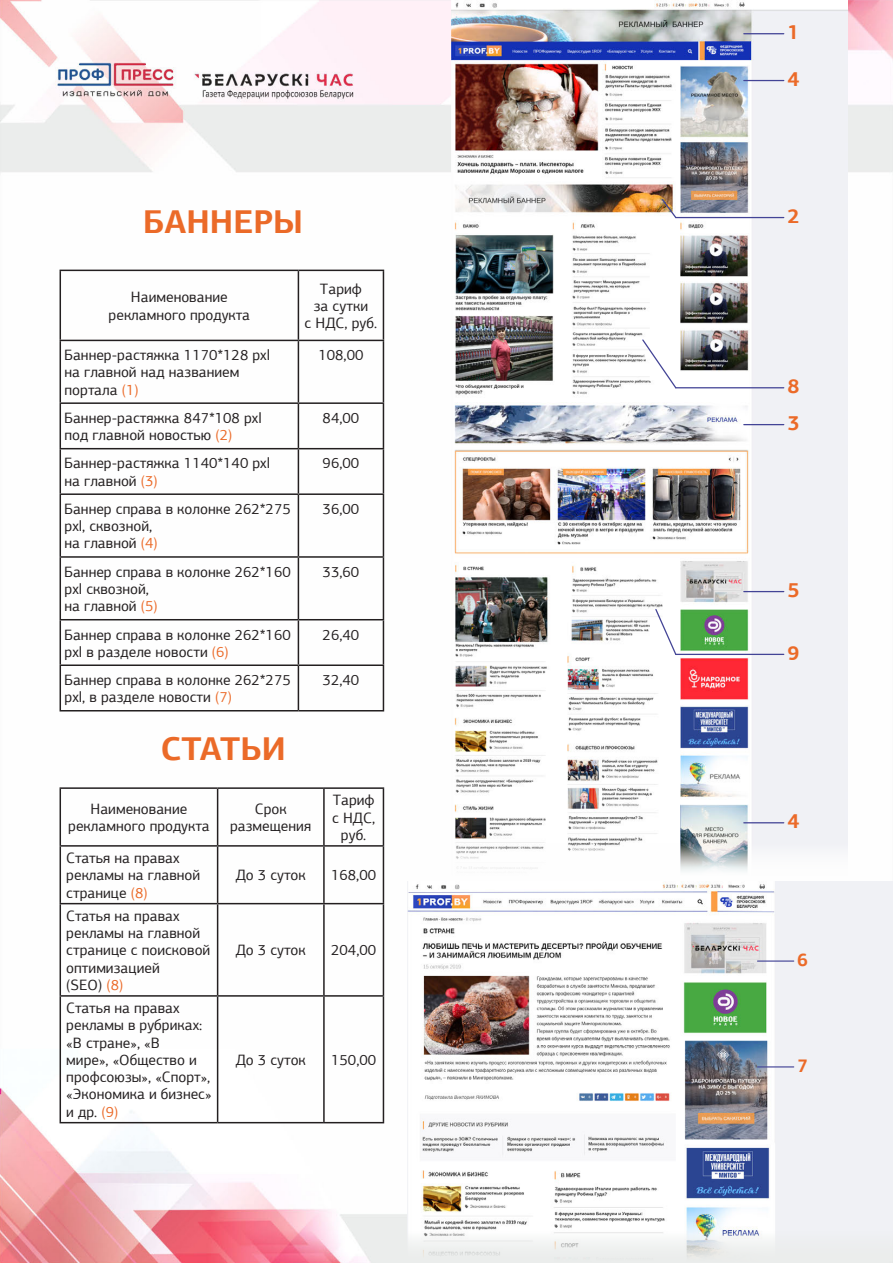
<style>
.page{position:relative;width:893px;height:1263px;background:#fff}
.page>*{position:absolute;margin:0;border:0;box-sizing:border-box;transform-origin:0 0}
.t1{font:700 33px "PF Agora Sans Pro";color:#eb6a28}
.t2{font:700 20.55px "PF Agora Sans Pro";color:#eb6a28}
.t3{font:700 18.6px "PF Agora Sans Pro";color:#eb6a28}
.t4{font:15px/17.2px "PF Agora Sans Pro";color:#231f20}
.s1{color:#eb6a28}
</style>
<div class="page">
<img style="left:0;top:0;width:893px;height:1263px">
<hr style="left:60px;top:270px;width:238px;height:1px;background:#231f20">
<hr style="left:60px;top:271px;width:1px;height:69px;background:#231f20">
<hr style="left:298px;top:270px;width:86px;height:1px;background:#231f20">
<hr style="left:298px;top:271px;width:1px;height:69px;background:#231f20">
<hr style="left:383px;top:271px;width:1px;height:69px;background:#231f20">
<hr style="left:60px;top:340px;width:238px;height:1px;background:#231f20">
<hr style="left:60px;top:341px;width:1px;height:61px;background:#231f20">
<hr style="left:298px;top:340px;width:86px;height:1px;background:#231f20">
<hr style="left:298px;top:341px;width:1px;height:61px;background:#231f20">
<hr style="left:383px;top:341px;width:1px;height:61px;background:#231f20">
<hr style="left:60px;top:402px;width:238px;height:2px;background:#231f20">
<hr style="left:60px;top:404px;width:1px;height:44px;background:#231f20">
<hr style="left:298px;top:402px;width:86px;height:2px;background:#231f20">
<hr style="left:298px;top:404px;width:1px;height:44px;background:#231f20">
<hr style="left:383px;top:404px;width:1px;height:44px;background:#231f20">
<hr style="left:60px;top:448px;width:238px;height:1px;background:#231f20">
<hr style="left:60px;top:449px;width:1px;height:44px;background:#231f20">
<hr style="left:298px;top:448px;width:86px;height:1px;background:#231f20">
<hr style="left:298px;top:449px;width:1px;height:44px;background:#231f20">
<hr style="left:383px;top:449px;width:1px;height:44px;background:#231f20">
<hr style="left:60px;top:493px;width:238px;height:2px;background:#231f20">
<hr style="left:60px;top:495px;width:1px;height:61px;background:#231f20">
<hr style="left:298px;top:493px;width:86px;height:2px;background:#231f20">
<hr style="left:298px;top:495px;width:1px;height:61px;background:#231f20">
<hr style="left:383px;top:495px;width:1px;height:61px;background:#231f20">
<hr style="left:60px;top:556px;width:238px;height:2px;background:#231f20">
<hr style="left:60px;top:558px;width:1px;height:61px;background:#231f20">
<hr style="left:298px;top:556px;width:86px;height:2px;background:#231f20">
<hr style="left:298px;top:558px;width:1px;height:61px;background:#231f20">
<hr style="left:383px;top:558px;width:1px;height:61px;background:#231f20">
<hr style="left:60px;top:619px;width:238px;height:1px;background:#231f20">
<hr style="left:60px;top:620px;width:1px;height:44px;background:#231f20">
<hr style="left:298px;top:619px;width:86px;height:1px;background:#231f20">
<hr style="left:298px;top:620px;width:1px;height:44px;background:#231f20">
<hr style="left:383px;top:620px;width:1px;height:44px;background:#231f20">
<hr style="left:60px;top:664px;width:238px;height:2px;background:#231f20">
<hr style="left:60px;top:666px;width:1px;height:44px;background:#231f20">
<hr style="left:298px;top:664px;width:86px;height:2px;background:#231f20">
<hr style="left:298px;top:666px;width:1px;height:44px;background:#231f20">
<hr style="left:383px;top:666px;width:1px;height:44px;background:#231f20">
<hr style="left:60px;top:710px;width:238px;height:1px;background:#231f20">
<hr style="left:298px;top:710px;width:86px;height:1px;background:#231f20">
<hr style="left:60px;top:787px;width:158px;height:2px;background:#231f20">
<hr style="left:60px;top:789px;width:1px;height:56px;background:#231f20">
<hr style="left:218px;top:787px;width:106px;height:2px;background:#231f20">
<hr style="left:217px;top:789px;width:1px;height:56px;background:#231f20">
<hr style="left:324px;top:787px;width:60px;height:2px;background:#231f20">
<hr style="left:323px;top:789px;width:2px;height:56px;background:#231f20">
<hr style="left:383px;top:789px;width:1px;height:56px;background:#231f20">
<hr style="left:60px;top:845px;width:158px;height:2px;background:#231f20">
<hr style="left:60px;top:847px;width:1px;height:56px;background:#231f20">
<hr style="left:218px;top:845px;width:106px;height:2px;background:#231f20">
<hr style="left:217px;top:847px;width:1px;height:56px;background:#231f20">
<hr style="left:324px;top:845px;width:60px;height:2px;background:#231f20">
<hr style="left:323px;top:847px;width:2px;height:56px;background:#231f20">
<hr style="left:383px;top:847px;width:1px;height:56px;background:#231f20">
<hr style="left:60px;top:903px;width:158px;height:1px;background:#231f20">
<hr style="left:60px;top:904px;width:1px;height:91px;background:#231f20">
<hr style="left:218px;top:903px;width:106px;height:1px;background:#231f20">
<hr style="left:217px;top:904px;width:1px;height:91px;background:#231f20">
<hr style="left:324px;top:903px;width:60px;height:1px;background:#231f20">
<hr style="left:323px;top:904px;width:2px;height:91px;background:#231f20">
<hr style="left:383px;top:904px;width:1px;height:91px;background:#231f20">
<hr style="left:60px;top:995px;width:158px;height:2px;background:#231f20">
<hr style="left:60px;top:997px;width:1px;height:125px;background:#231f20">
<hr style="left:218px;top:995px;width:106px;height:2px;background:#231f20">
<hr style="left:217px;top:997px;width:1px;height:125px;background:#231f20">
<hr style="left:324px;top:995px;width:60px;height:2px;background:#231f20">
<hr style="left:323px;top:997px;width:2px;height:125px;background:#231f20">
<hr style="left:383px;top:997px;width:1px;height:125px;background:#231f20">
<hr style="left:60px;top:1122px;width:158px;height:1px;background:#231f20">
<hr style="left:218px;top:1122px;width:106px;height:1px;background:#231f20">
<hr style="left:324px;top:1122px;width:60px;height:1px;background:#231f20">
<img style="left:452px;top:0;width:395px;height:878px">
<hr style="left:744px;top:33px;width:40px;height:1px;background:#434496">
<hr style="left:676px;top:217px;width:108px;height:1px;background:#434496">
<svg style="left:661px;top:198px;width:17px;height:21px"></svg>
<hr style="left:744px;top:424px;width:40px;height:1px;background:#434496">
<hr style="left:744px;top:80px;width:40px;height:1px;background:#434496">
<hr style="left:744px;top:591px;width:40px;height:1px;background:#434496">
<hr style="left:676px;top:387px;width:108px;height:1px;background:#434496">
<svg style="left:641px;top:338px;width:37px;height:52px"></svg>
<hr style="left:676px;top:654px;width:108px;height:1px;background:#434496">
<svg style="left:654px;top:608px;width:23px;height:48px"></svg>
<hr style="left:744px;top:822px;width:40px;height:1px;background:#434496">
<img style="left:408px;top:881px;width:485px;height:382px">
<hr style="left:757px;top:960px;width:37px;height:2px;background:#434496">
<hr style="left:757px;top:1066px;width:37px;height:1px;background:#434496">
<p class="t1" style="left:144px;top:201px;width:161px">БАННЕРЫ</p>
<p class="t4" style="left:109px;top:289px;width:143px;text-align:center">Наименование рекламного продукта</p>
<p class="t4" style="left:305px;top:280px;width:74px;text-align:center">Тариф<br>за сутки<br>с НДС, руб.</p>
<p class="t4" style="left:65px;top:346px;width:207px">Баннер-растяжка 1170*128 pxl на главной над названием портала <span class="s1">(1)</span></p>
<p class="t4" style="left:318px;top:346px;width:46px">108,00</p>
<p class="t4" style="left:65px;top:409px;width:199px">Баннер-растяжка 847*108 pxl под главной новостью <span class="s1">(2)</span></p>
<p class="t4" style="left:323px;top:409px;width:38px">84,00</p>
<p class="t4" style="left:65px;top:455px;width:207px">Баннер-растяжка 1140*140 pxl на главной <span class="s1">(3)</span></p>
<p class="t4" style="left:323px;top:455px;width:38px">96,00</p>
<p class="t4" style="left:65px;top:500px;width:228px">Баннер справа в колонке 262*275 pxl, сквозной,<br>на главной <span class="s1">(4)</span></p>
<p class="t4" style="left:323px;top:500px;width:38px">36,00</p>
<p class="t4" style="left:65px;top:563px;width:228px">Баннер справа в колонке 262*160 pxl сквозной,<br>на главной <span class="s1">(5)</span></p>
<p class="t4" style="left:323px;top:563px;width:38px">33,60</p>
<p class="t4" style="left:65px;top:626px;width:228px">Баннер справа в колонке 262*160 pxl в разделе новости <span class="s1">(6)</span></p>
<p class="t4" style="left:323px;top:626px;width:38px">26,40</p>
<p class="t4" style="left:65px;top:671px;width:228px">Баннер справа в колонке 262*275 pxl, в разделе новости <span class="s1">(7)</span></p>
<p class="t4" style="left:323px;top:671px;width:38px">32,40</p>
<p class="t1" style="left:161px;top:728px;width:126px">СТАТЬИ</p>
<p class="t4" style="left:68px;top:800px;width:143px;text-align:center">Наименование рекламного продукта</p>
<p class="t4" style="left:230px;top:800px;width:83px;text-align:center">Срок размещения</p>
<p class="t4" style="left:332px;top:792px;width:45px;text-align:center">Тариф с НДС, руб.</p>
<p class="t4" style="left:66px;top:849px;width:135px">Статья на правах рекламы на главной странице <span class="s1">(8)</span></p>
<p class="t4" style="left:236px;top:867px;width:72px">До 3 суток</p>
<p class="t4" style="left:331px;top:867px;width:46px">168,00</p>
<p class="t4" style="left:66px;top:907px;width:146px">Статья на правах рекламы на главной странице с поисковой оптимизацией<br>(SEO) <span class="s1">(8)</span></p>
<p class="t4" style="left:66px;top:999px;width:147px">Статья на правах рекламы в рубриках: «В стране», «В<br>мире», «Общество и профсоюзы», «Спорт», «Экономика и бизнес» и др. <span class="s1">(9)</span></p>
<p class="t4" style="left:236px;top:942px;width:72px">До 3 суток</p>
<p class="t4" style="left:331px;top:942px;width:46px">204,00</p>
<p class="t4" style="left:236px;top:1051px;width:72px">До 3 суток</p>
<p class="t4" style="left:331px;top:1051px;width:46px">150,00</p>
<p class="t2" style="left:787px;top:19px;width:14px">1</p>
<p class="t2" style="left:787px;top:66px;width:14px">4</p>
<p class="t2" style="left:787px;top:203px;width:14px">2</p>
<p class="t2" style="left:787px;top:373px;width:14px">8</p>
<p class="t2" style="left:787px;top:410px;width:14px">3</p>
<p class="t2" style="left:787px;top:577px;width:14px">5</p>
<p class="t2" style="left:787px;top:640px;width:14px">9</p>
<p class="t2" style="left:787px;top:808px;width:14px">4</p>
<p class="t3" style="left:797px;top:948px;width:12px">6</p>
<p class="t3" style="left:797px;top:1054px;width:12px">7</p>
</div>
